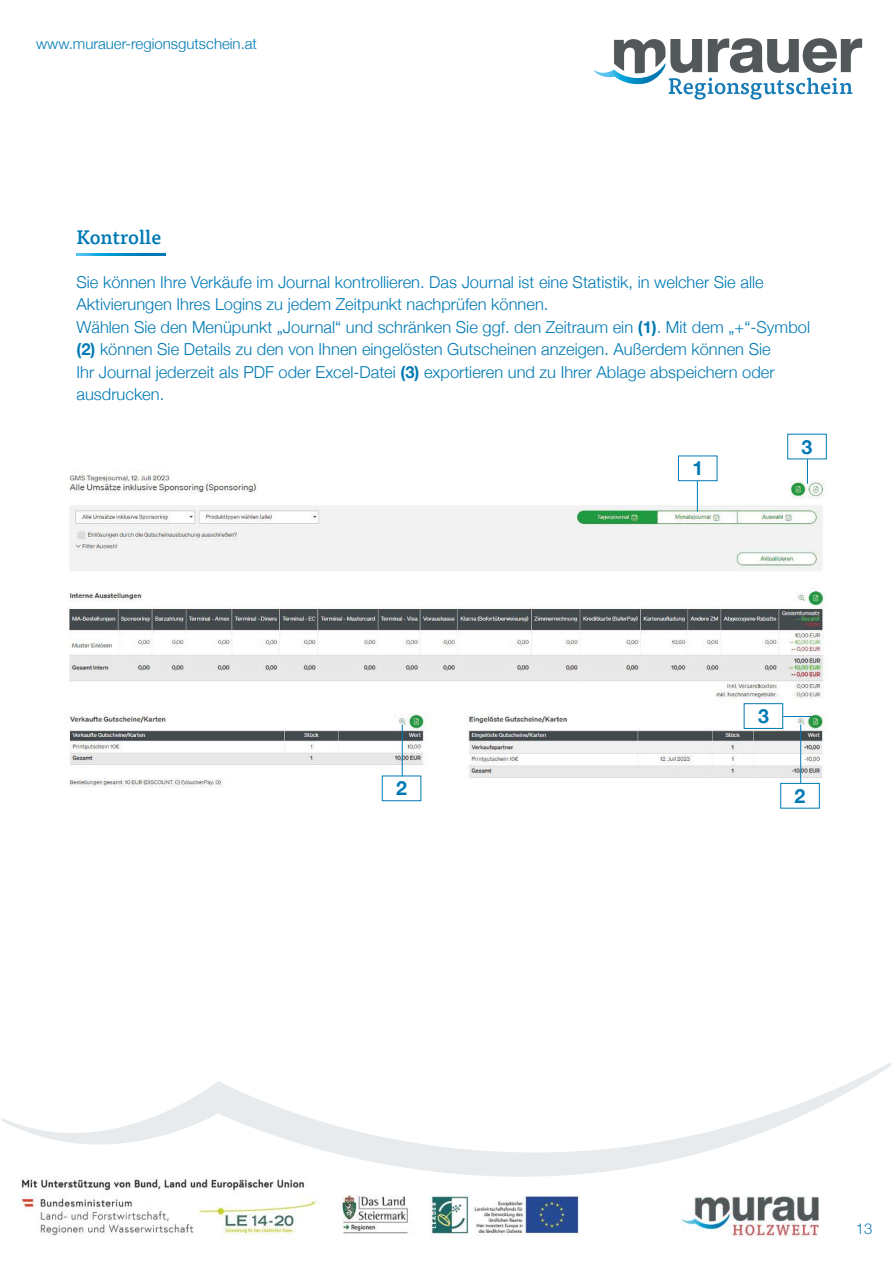
<style>
.page{position:relative;width:893px;height:1263px;background:#fff}
.page>*{position:absolute;margin:0;border:0;box-sizing:border-box;transform-origin:0 0}
.t1{font:500 19.5px "Tisa Pro";color:#007ab5}
.t2{font:700 19.5px "Helvetica Neue";color:#007ab5}
.t3{font:300 16.5px/22.5px "Helvetica Neue";color:#007ab5}
.t4{font:300 15px "Helvetica Neue";color:#007ab5}
.t5{font:300 15px "Helvetica Neue";color:#127ab5}
.s1{font-weight:700}
</style>
<div class="page">
<svg style="left:1px;top:1064px;width:890px;height:173px"></svg>
<img style="left:15px;top:1171px;width:571px;height:69px">
<img style="left:682px;top:1197px;width:137px;height:39px">
<img style="left:594px;top:69px;width:20px;height:9px">
<svg style="left:614px;top:38px;width:248px;height:62px"></svg>
<svg style="left:77px;top:254px;width:88px;height:2px"></svg>
<img style="left:69px;top:471px;width:758px;height:326px">
<hr style="left:697px;top:481px;width:1px;height:30px;background:#007ab5">
<div style="left:678px;top:456px;width:39px;height:25px;border:1px solid #007ab5"></div>
<svg style="left:807px;top:459px;width:1px;height:25px"></svg>
<div style="left:787px;top:434px;width:40px;height:25px;border:1px solid #007ab5"></div>
<hr style="left:402px;top:724px;width:1px;height:52px;background:#007ab5">
<div style="left:382px;top:775px;width:39px;height:26px;border:1px solid #007ab5"></div>
<hr style="left:800px;top:724px;width:1px;height:60px;background:#007ab5">
<div style="left:780px;top:783px;width:40px;height:25px;border:1px solid #007ab5"></div>
<svg style="left:783px;top:716px;width:28px;height:1px"></svg>
<div style="left:744px;top:703px;width:39px;height:26px;border:1px solid #007ab5"></div>
<p class="t4" style="left:36px;top:32px;width:222px">www.murauer-regionsgutschein.at</p>
<p class="t1" style="left:77px;top:222px;width:86px">Kontrolle</p>
<p class="t3" style="left:77px;top:269px;width:735px">Sie können Ihre Verkäufe im Journal kontrollieren. Das Journal ist eine Statistik, in welcher Sie alle Aktivierungen Ihres Logins zu jedem Zeitpunkt nachprüfen können.<br>Wählen Sie den Menüpunkt „Journal“ und schränken Sie ggf. den Zeitraum ein <span class="s1">(1)</span>. Mit dem „+“-Symbol <span class="s1">(2)</span> können Sie Details zu den von Ihnen eingelösten Gutscheinen anzeigen. Außerdem können Sie<br>Ihr Journal jederzeit als PDF oder Excel-Datei <span class="s1">(3)</span> exportieren und zu Ihrer Ablage abspeichern oder ausdrucken.</p>
<p class="t2" style="left:396px;top:773px;width:12px">2</p>
<p class="t2" style="left:692px;top:453px;width:12px">1</p>
<p class="t2" style="left:802px;top:431px;width:12px">3</p>
<p class="t2" style="left:758px;top:701px;width:12px">3</p>
<p class="t2" style="left:795px;top:780px;width:12px">2</p>
<p class="t5" style="left:856px;top:1216px;width:18px">13</p>
</div>
